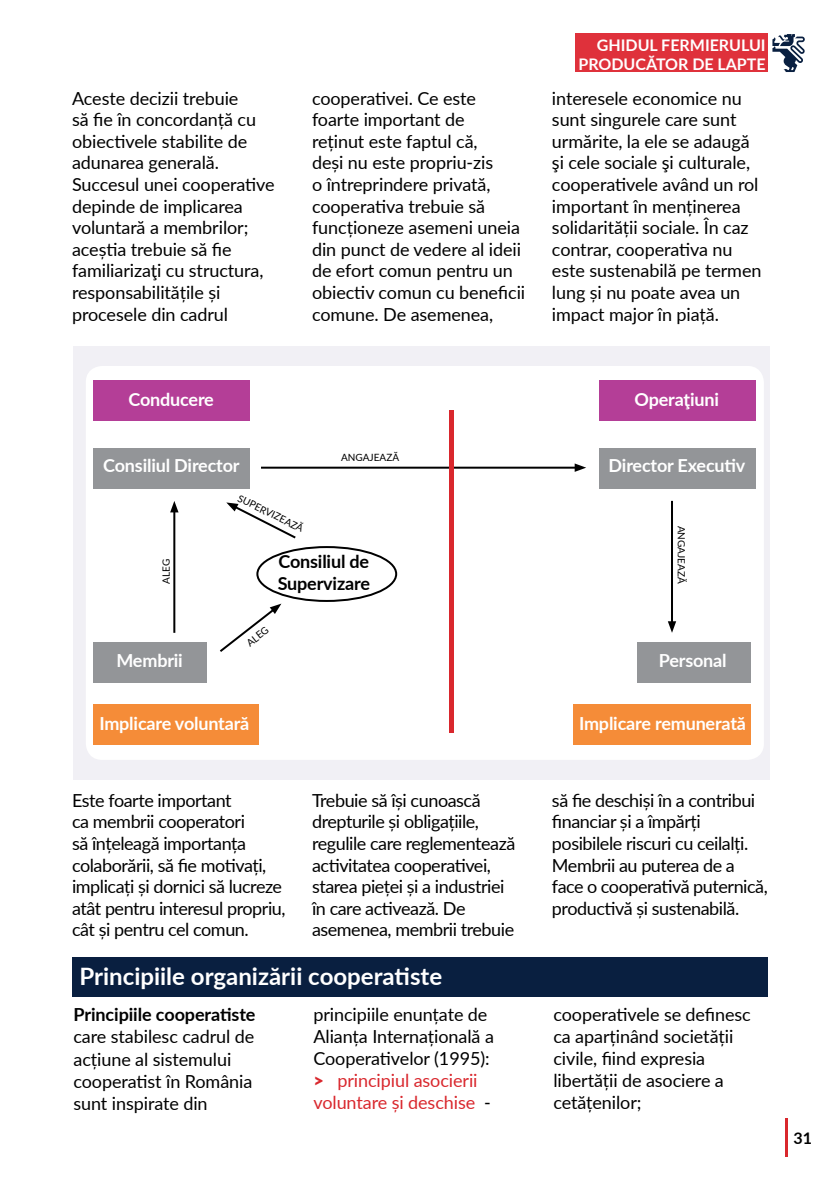
<style>
.page{position:relative;width:840px;height:1191px;background:#fff}
.page>*{position:absolute;margin:0;border:0;box-sizing:border-box;transform-origin:0 0}
.t1{font:700 24px "Lato";color:#fff}
.t2{font:18px/21.6px "Lato";letter-spacing:-.005em;color:#000}
.t3{font:18px/21.6px "Lato";letter-spacing:-.025em;color:#000}
.t4{font:700 18px "Lato";letter-spacing:-.01em;color:#fff}
.t5{font:700 18px/21.6px "Lato";letter-spacing:-.01em;color:#000}
.t6{font:700 16px/19.2px "Lato";color:#fff;text-align:right}
.t7{font:700 16px "Lato";color:#000}
.t8{font:10px "Lato";color:#000}
.s1{font-weight:900;color:#d9272d}
.s2{color:#d9272d}
</style>
<div class="page">
<div style="left:575px;top:33px;width:192px;height:39px;background:#df313b"></div>
<hr style="left:785px;top:1118px;width:2px;height:39px;background:#d9272d">
<svg style="left:772px;top:34px;width:32px;height:38px"></svg>
<div style="left:73px;top:346px;width:696px;height:433px;background:#f1f0f5"></div>
<div style="left:86px;top:366px;width:677px;height:394px;background:#fff;border-radius:16px"></div>
<div style="left:93px;top:381px;width:156px;height:40px;background:#b43e97"></div>
<div style="left:599px;top:381px;width:156px;height:40px;background:#b43e97"></div>
<div style="left:93px;top:449px;width:156px;height:40px;background:#939598"></div>
<div style="left:93px;top:642px;width:114px;height:40px;background:#939598"></div>
<div style="left:636px;top:642px;width:114px;height:40px;background:#939598"></div>
<div style="left:93px;top:704px;width:166px;height:41px;background:#f58c38"></div>
<div style="left:572px;top:704px;width:178px;height:41px;background:#f58c38"></div>
<div style="left:599px;top:449px;width:156px;height:40px;background:#939598"></div>
<div style="left:256px;top:546px;width:141px;height:56px;border:2px solid #000;border-radius:50%"></div>
<hr style="left:173px;top:509px;width:2px;height:124px;background:#000">
<svg style="left:170px;top:501px;width:8px;height:11px"></svg>
<hr style="left:670px;top:501px;width:2px;height:123px;background:#000">
<svg style="left:667px;top:621px;width:8px;height:12px"></svg>
<hr style="left:261px;top:466px;width:316px;height:2px;background:#000">
<svg style="left:574px;top:463px;width:12px;height:9px"></svg>
<svg style="left:220px;top:603px;width:61px;height:49px"></svg>
<svg style="left:226px;top:502px;width:70px;height:37px"></svg>
<hr style="left:449px;top:410px;width:4px;height:322px;background:#d9272d">
<div style="left:72px;top:957px;width:695px;height:39px;background:#091f40"></div>
<p class="t6" style="left:578px;top:34px;width:189px">GHIDUL FERMIERULUI<br>PRODUCĂTOR DE LAPTE</p>
<p class="t2" style="left:72px;top:86px;width:204px">Aceste decizii trebuie<br>să fie în concordanță cu obiectivele stabilite de adunarea generală.<br>Succesul unei cooperative depinde de implicarea voluntară a membrilor; aceștia trebuie să fie familiarizaţi cu structura, responsabilitățile și procesele din cadrul</p>
<p class="t2" style="left:312px;top:86px;width:214px">cooperativei. Ce este foarte important de<br>reținut este faptul că,<br>deși nu este propriu-zis<br>o întreprindere privată, cooperativa trebuie să funcționeze asemeni uneia din punct de vedere al ideii de efort comun pentru un obiectiv comun cu beneficii comune. De asemenea,</p>
<p class="t2" style="left:551px;top:86px;width:211px">interesele economice nu sunt singurele care sunt urmărite, la ele se adaugă şi cele sociale şi culturale, cooperativele având un rol important în menținerea solidarității sociale. În caz contrar, cooperativa nu este sustenabilă pe termen lung și nu poate avea un impact major în piață.</p>
<p class="t4" style="left:128px;top:386px;width:87px">Conducere</p>
<p class="t4" style="left:103px;top:452px;width:138px">Consiliul Director</p>
<p class="t8" style="left:241px;top:491px;width:73px;rotate:26deg">SUPERVIZEAZĂ</p>
<p class="t8" style="left:341px;top:450px;width:59px">ANGAJEAZĂ</p>
<p class="t8" style="left:159px;top:583px;width:26px;rotate:-90deg">ALEG</p>
<p class="t4" style="left:116px;top:647px;width:68px">Membrii</p>
<p class="t5" style="left:277px;top:550px;width:94px">Consiliul de<br>Supervizare</p>
<p class="t8" style="left:243px;top:638px;width:26px;rotate:-38deg">ALEG</p>
<p class="t4" style="left:634px;top:386px;width:86px">Operaţiuni</p>
<p class="t4" style="left:608px;top:452px;width:138px">Director Executiv</p>
<p class="t8" style="left:688px;top:525px;width:59px;rotate:90deg">ANGAJEAZĂ</p>
<p class="t4" style="left:658px;top:647px;width:69px">Personal</p>
<p class="t4" style="left:99px;top:710px;width:151px">Implicare voluntară</p>
<p class="t4" style="left:578px;top:710px;width:168px">Implicare remunerată</p>
<p class="t3" style="left:72px;top:788px;width:215px">Este foarte important<br>ca membrii cooperatori<br>să înțeleagă importanța colaborării, să fie motivați, implicați și dornici să lucreze atât pentru interesul propriu, cât și pentru cel comun.</p>
<p class="t3" style="left:312px;top:788px;width:205px">Trebuie să își cunoască drepturile și obligațiile, regulile care reglementează activitatea cooperativei, starea pieței și a industriei în care activează. De asemenea, membrii trebuie</p>
<p class="t3" style="left:551px;top:788px;width:217px">să fie deschiși în a contribui financiar și a împărți posibilele riscuri cu ceilalți.<br>Membrii au puterea de a face o cooperativă puternică, productivă și sustenabilă.</p>
<h1 class="t1" style="left:79px;top:958px;width:364px">Principiile organizării cooperatiste</h1>
<p class="t5" style="left:73px;top:1003px;width:183px">Principiile cooperatiste</p>
<p class="t2" style="left:73px;top:1025px;width:182px">care stabilesc cadrul de acțiune al sistemului cooperatist în România sunt inspirate din</p>
<p class="t2" style="left:313px;top:1003px;width:182px">principiile enunțate de<br>Alianța Internațională a<br>Cooperativelor (1995): <span class="s1">&gt;</span> <span class="s2">principiul asocierii voluntare și deschise</span> -</p>
<p class="t2" style="left:553px;top:1003px;width:199px">cooperativele se definesc ca aparținând societății civile, fiind expresia libertății de asociere a cetățenilor;</p>
<p class="t7" style="left:793px;top:1126px;width:20px">31</p>
</div>
